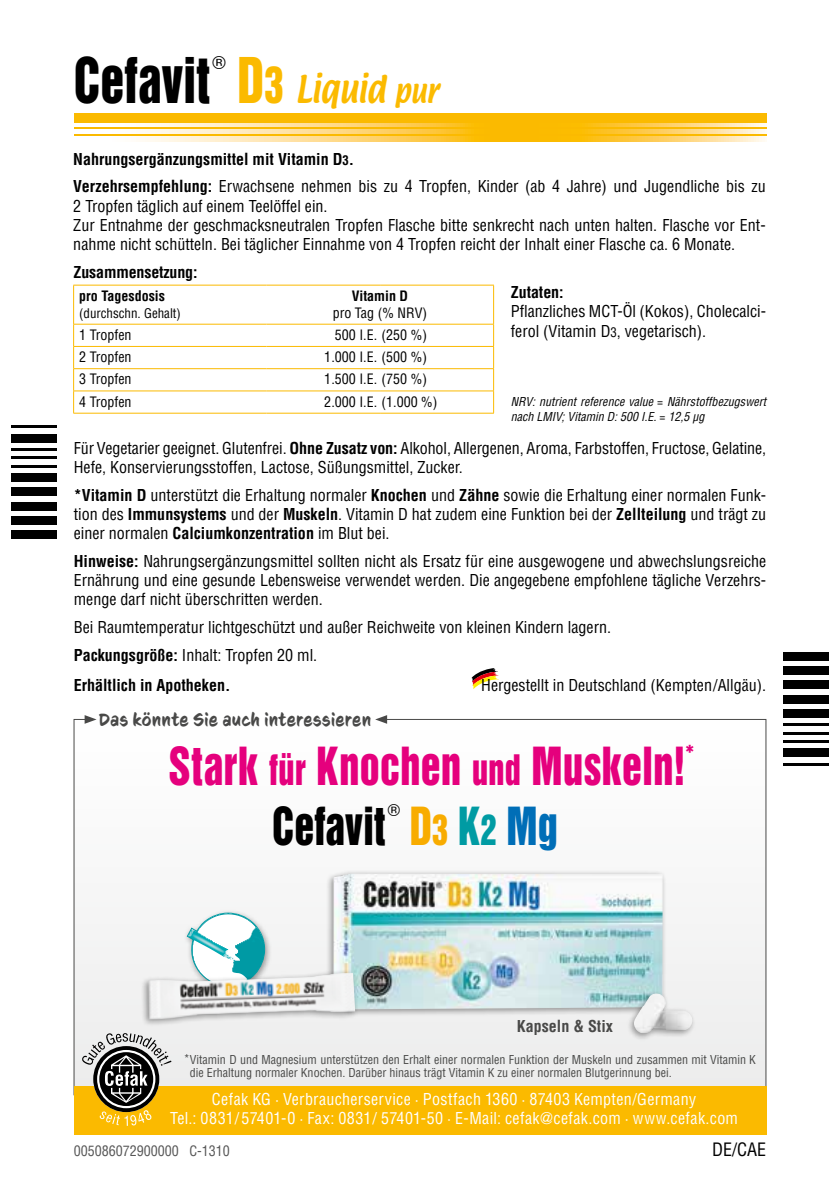
<style>
.page{position:relative;width:840px;height:1191px;background:#fff}
.page>*{position:absolute;margin:0;border:0;box-sizing:border-box;transform-origin:0 0}
.t1{font:57.6px "Helvetica Inserat LT Pro";color:#000;scale:.83 1}
.t2{font:48px "Helvetica Inserat LT Pro";letter-spacing:.01em;color:#e5007d;scale:.83 1}
.t3{font:48px "Helvetica Inserat LT Pro";color:#000;scale:.83 1}
.t4{font:48px "Helvetica Inserat LT Pro";color:#006eb7;scale:.83 1}
.t5{font:33.6px "Textile";letter-spacing:-.005em;color:#fbba00;scale:.83 1}
.t6{font:18px "CC Sign Language";letter-spacing:.045em;color:#494948}
.t7{font:condensed 18px "Helvetica LT Pro";color:#000}
.t8{font:18px "Helvetica";color:#000}
.t9{font:16.6px "Helvetica";color:#000}
.t10{font:condensed 16px/19.2px "Helvetica LT Pro";color:#000}
.t11{font:condensed 16px/19.2px "Helvetica LT Pro";letter-spacing:.02em;color:#fff;text-align:center}
.t12{font:700 condensed 16px "Helvetica LT Pro";letter-spacing:-.005em;color:#000}
.t13{font:700 condensed 16px "Helvetica LT Pro";color:#494948}
.t14{font:condensed 14px "Helvetica LT Pro";color:#000}
.t15{font:condensed 14px "Helvetica LT Pro";color:#565656}
.t16{font:700 condensed 14px "Helvetica LT Pro";color:#000}
.t17{font:condensed 13px "Helvetica LT Pro";color:#000}
.t18{font:condensed 12px/13px "Helvetica LT Pro";color:#494948}
.t19{font:italic condensed 12px/14.4px "Helvetica LT Pro";letter-spacing:.005em;color:#000}
.s1{font-family:"Helvetica Inserat LT Pro";font-size:57.6px}
.s2{font-family:"Helvetica Inserat LT Pro";font-size:46px}
.s3{font-size:28.8px}
.s4{font-weight:700}
.s5{font-weight:700;font-size:12.8px}
.s6{font-size:12.8px}
.s7{font-size:38.4px}
.s8{color:#f8ac00}
.s9{font-size:38.4px;color:#f8ac00}
.s10{color:#009ba3}
.s11{font-size:38.4px;color:#009ba3}
</style>
<div class="page">
<hr style="left:11px;top:425px;width:46px;height:3px;background:#000">
<div style="left:11px;top:434px;width:46px;height:8px;background:#000"></div>
<hr style="left:11px;top:448px;width:46px;height:3px;background:#000">
<hr style="left:11px;top:456px;width:46px;height:3px;background:#000">
<hr style="left:11px;top:465px;width:46px;height:3px;background:#000">
<div style="left:11px;top:473px;width:46px;height:9px;background:#000"></div>
<div style="left:11px;top:488px;width:46px;height:8px;background:#000"></div>
<div style="left:11px;top:502px;width:46px;height:8px;background:#000"></div>
<div style="left:11px;top:516px;width:46px;height:8px;background:#000"></div>
<div style="left:11px;top:530px;width:46px;height:9px;background:#000"></div>
<hr style="left:782px;top:763px;width:46px;height:2px;background:#000">
<div style="left:782px;top:748px;width:46px;height:9px;background:#000"></div>
<hr style="left:782px;top:740px;width:46px;height:3px;background:#000">
<hr style="left:782px;top:731px;width:46px;height:3px;background:#000">
<hr style="left:782px;top:723px;width:46px;height:3px;background:#000">
<div style="left:782px;top:709px;width:46px;height:8px;background:#000"></div>
<div style="left:782px;top:694px;width:46px;height:9px;background:#000"></div>
<div style="left:782px;top:680px;width:46px;height:9px;background:#000"></div>
<div style="left:782px;top:666px;width:46px;height:9px;background:#000"></div>
<div style="left:782px;top:652px;width:46px;height:8px;background:#000"></div>
<div style="left:74px;top:113px;width:691px;height:29px;background:#fbba00"></div>
<svg style="left:74px;top:136px;width:691px;height:6px"></svg>
<svg style="left:74px;top:129px;width:691px;height:4px"></svg>
<svg style="left:74px;top:123px;width:691px;height:3px"></svg>
<svg style="left:471px;top:668px;width:27px;height:21px"></svg>
<svg style="left:74px;top:286px;width:419px;height:127px"></svg>
<hr style="left:73px;top:285px;width:193px;height:1px;background:#fbba00">
<hr style="left:73px;top:285px;width:1px;height:39px;background:#fbba00">
<hr style="left:266px;top:285px;width:114px;height:1px;background:#fbba00">
<hr style="left:380px;top:285px;width:113px;height:1px;background:#fbba00">
<hr style="left:493px;top:285px;width:1px;height:39px;background:#fbba00">
<svg style="left:73px;top:325px;width:1px;height:88px"></svg>
<svg style="left:493px;top:324px;width:1px;height:89px"></svg>
<hr style="left:73px;top:413px;width:193px;height:1px;background:#fbba00">
<hr style="left:266px;top:413px;width:114px;height:1px;background:#fbba00">
<hr style="left:380px;top:413px;width:113px;height:1px;background:#fbba00">
<hr style="left:73px;top:324px;width:193px;height:1px;background:#fbba00">
<hr style="left:266px;top:324px;width:114px;height:1px;background:#fbba00">
<hr style="left:380px;top:324px;width:113px;height:1px;background:#fbba00">
<hr style="left:73px;top:346px;width:193px;height:1px;background:#fbba00">
<hr style="left:266px;top:346px;width:114px;height:1px;background:#fbba00">
<hr style="left:380px;top:346px;width:113px;height:1px;background:#fbba00">
<hr style="left:73px;top:368px;width:193px;height:1px;background:#fbba00">
<hr style="left:266px;top:368px;width:114px;height:1px;background:#fbba00">
<hr style="left:380px;top:368px;width:113px;height:1px;background:#fbba00">
<hr style="left:73px;top:390px;width:193px;height:1px;background:#fbba00">
<hr style="left:266px;top:390px;width:114px;height:1px;background:#fbba00">
<hr style="left:380px;top:390px;width:113px;height:1px;background:#fbba00">
<svg style="left:73px;top:719px;width:693px;height:376px"></svg>
<svg style="left:85px;top:715px;width:11px;height:9px"></svg>
<svg style="left:375px;top:715px;width:12px;height:9px"></svg>
<div style="left:74px;top:1086px;width:691px;height:48px;background:#fbba00"></div>
<div style="left:325px;top:870px;width:341px;height:147px;background:#000;opacity:.4"></div>
<img style="left:333px;top:873px;width:329px;height:136px">
<div style="left:626px;top:989px;width:70px;height:52px;background:#000;opacity:.4"></div>
<img style="left:633px;top:993px;width:59px;height:40px">
<div style="left:183px;top:909px;width:89px;height:85px;background:#000;opacity:.4"></div>
<svg style="left:187px;top:913px;width:77px;height:56px"></svg>
<div style="left:140px;top:969px;width:218px;height:58px;background:#000;opacity:.4"></div>
<img style="left:148px;top:972px;width:207px;height:47px">
<svg style="left:81px;top:1032px;width:90px;height:93px"></svg>
<h1 class="t1" style="left:74px;top:46px;width:165px">Cefavit</h1>
<p class="t8" style="left:212px;top:49px;width:15px">®</p>
<h3 class="t5" style="left:237px;top:66px;width:243px"><span class="s1">D</span><span class="s2">3</span> Liquid <span class="s3">pur</span></h3>
<p class="t10" style="left:73px;top:145px;width:693px;line-height:27.6px"><span class="s4">Nahrungsergänzungsmittel mit Vitamin D</span><span class="s5">3</span><span class="s4">.<br>Verzehrsempfehlung:</span> Erwachsene nehmen bis zu 4 Tropfen, Kinder (ab 4 Jahre) und Jugendliche bis zu</p>
<p class="t10" style="left:73px;top:196px;width:692px">2 Tropfen täglich auf einem Teelöffel ein.<br>Zur Entnahme der geschmacksneutralen Tropfen Flasche bitte senkrecht nach unten halten. Flasche vor Ent&shy;nahme nicht schütteln. Bei täglicher Einnahme von 4 Tropfen reicht der Inhalt einer Flasche ca. 6 Monate.</p>
<p class="t12" style="left:74px;top:261px;width:125px">Zusammensetzung:</p>
<p class="t16" style="left:79px;top:286px;width:87px">pro Tagesdosis</p>
<p class="t17" style="left:79px;top:305px;width:103px">(durchschn. Gehalt)</p>
<p class="t16" style="left:351px;top:286px;width:58px">Vitamin D</p>
<p class="t14" style="left:332px;top:304px;width:96px">pro Tag (% NRV)</p>
<p class="t14" style="left:79px;top:326px;width:54px">1 Tropfen</p>
<p class="t14" style="left:334px;top:326px;width:94px">500 I.E. (250 %)</p>
<p class="t14" style="left:79px;top:348px;width:54px">2 Tropfen</p>
<p class="t14" style="left:324px;top:348px;width:104px">1.000 I.E. (500 %)</p>
<p class="t14" style="left:79px;top:370px;width:54px">3 Tropfen</p>
<p class="t14" style="left:324px;top:370px;width:104px">1.500 I.E. (750 %)</p>
<p class="t14" style="left:79px;top:393px;width:54px">4 Tropfen</p>
<p class="t14" style="left:324px;top:393px;width:115px">2.000 I.E. (1.000 %)</p>
<p class="t12" style="left:510px;top:282px;width:54px">Zutaten:</p>
<p class="t10" style="left:510px;top:302px;width:257px">Pflanzliches MCT-Öl (Kokos), Cholecalci&shy;ferol (Vitamin D<span class="s6">3</span>, vegetarisch).</p>
<p class="t19" style="left:510px;top:395px;width:257px">NRV: nutrient reference value = Nährstoffbezugswert nach LMIV; Vitamin D: 500 I.E. = 12,5 µg</p>
<p class="t10" style="left:74px;top:438px;width:693px">Für Vegetarier geeignet. Glutenfrei. <span class="s4">Ohne Zusatz von:</span> Alkohol, Allergenen, Aroma, Farbstoffen, Fructose, Gelatine,<br>Hefe, Konservierungsstoffen, Lactose, Süßungsmittel, Zucker.</p>
<p class="t10" style="left:74px;top:485px;width:693px;text-align:justify"><span class="s4">*Vitamin D</span> unterstützt die Erhaltung normaler <span class="s4">Knochen</span> und <span class="s4">Zähne</span> sowie die Erhaltung einer normalen Funk&shy;tion des <span class="s4">Immunsystems</span> und der <span class="s4">Muskeln</span>. Vitamin D hat zudem eine Funktion bei der <span class="s4">Zellteilung</span> und trägt zu einer normalen <span class="s4">Calciumkonzentration</span> im Blut bei.</p>
<p class="t10" style="left:74px;top:551px;width:693px;text-align:justify"><span class="s4">Hinweise:</span> Nahrungsergänzungsmittel sollten nicht als Ersatz für eine ausgewogene und abwechslungsreiche Ernährung und eine gesunde Lebensweise verwendet werden. Die angegebene empfohlene tägliche Verzehrs&shy;menge darf nicht überschritten werden.</p>
<p class="t10" style="left:74px;top:613px;width:538px;line-height:27.6px">Bei Raumtemperatur lichtgeschützt und außer Reichweite von kleinen Kindern lagern.<br><span class="s4">Packungsgröße:</span> Inhalt: Tropfen 20 ml.</p>
<p class="t12" style="left:74px;top:674px;width:158px">Erhältlich in Apotheken.</p>
<p class="t10" style="left:481px;top:675px;width:286px">Hergestellt in Deutschland (Kempten/Allgäu).</p>
<p class="t6" style="left:99px;top:710px;width:273px">Das könnte Sie auch interessieren</p>
<h2 class="t2" style="left:168px;top:737px;width:634px">Stark <span class="s7">für</span> Knochen <span class="s7">und</span> Muskeln!<sup>*</sup></h2>
<h2 class="t3" style="left:272px;top:798px;width:138px">Cefavit</h2>
<p class="t9" style="left:387px;top:797px;width:14px">®</p>
<h2 class="t4" style="left:410px;top:798px;width:179px"><span class="s8">D</span><span class="s9">3</span> <span class="s10">K</span><span class="s11">2</span> Mg</h2>
<p class="t13" style="left:516px;top:1015px;width:98px">Kapseln &amp; Stix</p>
<p class="t18" style="left:190px;top:1052px;width:567px;text-indent:-6px">*Vitamin D und Magnesium unterstützen den Erhalt einer normalen Funktion der Muskeln und zusammen mit Vitamin K die Erhaltung normaler Knochen. Darüber hinaus trägt Vitamin K zu einer normalen Blutgerinnung bei.</p>
<p class="t11" style="left:170px;top:1089px;width:569px">Cefak KG · Verbraucherservice · Postfach 1360 · 87403 Kempten/Germany<br>Tel.: 0831/57401-0 · Fax: 0831/ 57401-50 · E-Mail: cefak@cefak.com · www.cefak.com</p>
<p class="t15" style="left:74px;top:1141px;width:157px">005086072900000 C-1310</p>
<p class="t7" style="left:711px;top:1137px;width:56px">DE/CAE</p>
</div>
